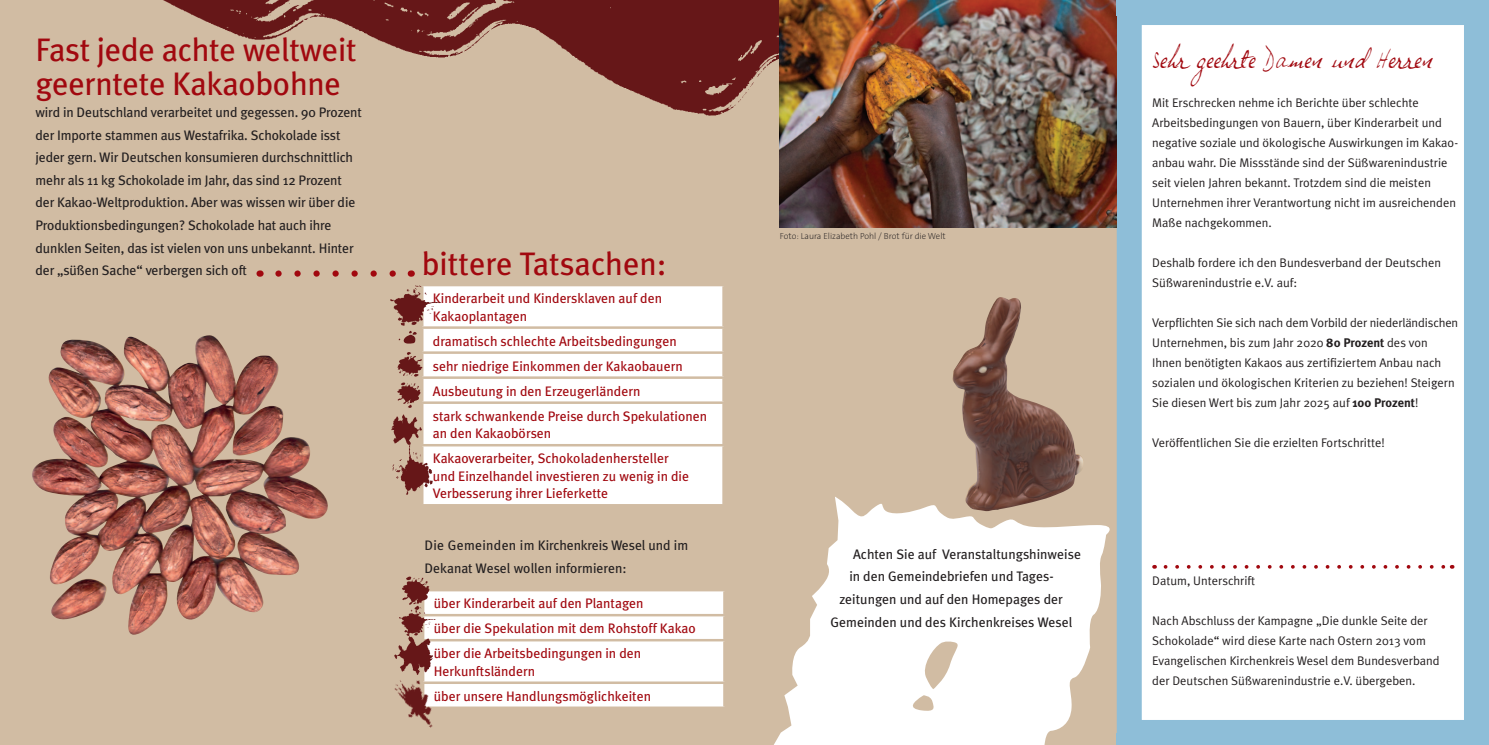
<style>
.page{position:relative;width:1489px;height:745px;background:#fff}
.page>*{position:absolute;margin:0;border:0;box-sizing:border-box;transform-origin:0 0}
.t1{font:italic 37.5px "JP Hand";color:#a1080f}
.t2{font:32.5px/33.8px "Meta Plus";letter-spacing:-.01em;color:#a1080f}
.t3{font:13.75px/22.5px "Meta Plus";letter-spacing:-.01em;color:#231f20}
.t4{font:13.75px/25px "Meta Plus";color:#a1080f}
.t5{font:12.5px/20px "Meta Plus Normal";color:#231f20}
.t6{font:200 8.75px "The Sans B2";color:#231f20}
.s1{font-family:"Meta Plus";font-weight:700}
</style>
<div class="page">
<div style="left:0;top:0;width:1116px;height:744px;background:#d1bca3"></div>
<div style="left:1116px;top:0;width:372px;height:744px;border:25px solid #8ebed8"></div>
<img style="left:163px;top:0;width:617px;height:133px">
<div style="left:1116px;top:733px;width:372px;height:11px;background:#8ebed8"></div>
<svg style="left:774px;top:496px;width:344px;height:248px;fill:#fff"></svg>
<svg style="left:278px;top:270px;width:118px;height:6px"></svg>
<div style="left:423px;top:286px;width:299px;height:217px;background:#fff"></div>
<hr style="left:421px;top:326px;width:303px;height:2px;background:#d1bca3">
<hr style="left:421px;top:351px;width:303px;height:2px;background:#d1bca3">
<hr style="left:421px;top:376px;width:303px;height:2px;background:#d1bca3">
<hr style="left:421px;top:401px;width:303px;height:2px;background:#d1bca3">
<hr style="left:421px;top:443px;width:303px;height:3px;background:#d1bca3">
<div style="left:430px;top:591px;width:293px;height:115px;background:#fff"></div>
<hr style="left:422px;top:613px;width:303px;height:3px;background:#d1bca3">
<hr style="left:422px;top:638px;width:303px;height:3px;background:#d1bca3">
<hr style="left:422px;top:681px;width:303px;height:2px;background:#d1bca3">
<img style="left:32px;top:335px;width:296px;height:299px">
<img style="left:780px;top:0;width:336px;height:227px">
<img style="left:952px;top:297px;width:132px;height:214px">
<svg style="left:1165px;top:565px;width:280px;height:3px"></svg>
<img style="left:394px;top:638px;width:41px;height:28px">
<img style="left:402px;top:576px;width:28px;height:28px">
<img style="left:390px;top:285px;width:52px;height:45px">
<img style="left:391px;top:412px;width:35px;height:31px">
<img style="left:398px;top:353px;width:27px;height:26px">
<img style="left:392px;top:443px;width:45px;height:52px">
<svg style="left:398px;top:330px;width:19px;height:13px"></svg>
<img style="left:397px;top:382px;width:23px;height:25px">
<img style="left:394px;top:666px;width:51px;height:62px">
<img style="left:399px;top:604px;width:38px;height:34px">
<svg style="left:920px;top:640px;width:42px;height:48px"></svg>
<svg style="left:907px;top:694px;width:28px;height:17px"></svg>
<div style="left:1116px;top:0;width:372px;height:16px;background:#8ebed8"></div>
<div style="left:1480px;top:0;width:8px;height:741px;background:#8ebed8"></div>
<h2 class="t2" style="left:35px;top:33px;width:323px">Fast jede achte weltweit geerntete Kakaobohne</h2>
<p class="t3" style="left:35px;top:101px;width:328px">wird in Deutschland verarbeitet und gegessen. 90 Prozent der Importe stammen aus Westafrika. Schokolade isst jeder gern. Wir Deutschen konsumieren durchschnittlich mehr als 11 kg Schokolade im Jahr, das sind 12 Prozent der Kakao-Weltproduktion. Aber was wissen wir über die Produktionsbedingungen? Schokolade hat auch ihre dunklen Seiten, das ist vielen von uns unbekannt. Hinter der „süßen Sache“ verbergen sich oft</p>
<p class="t5" style="left:1152px;top:92px;width:307px">Mit Erschrecken nehme ich Berichte über schlechte Arbeitsbedingungen von Bauern, über Kinderarbeit und negative soziale und ökologische Auswirkungen im Kakao&shy;anbau wahr. Die Missstände sind der Süßwarenindustrie seit vielen Jahren bekannt. Trotzdem sind die meisten Unternehmen ihrer Verantwortung nicht im ausreichenden Maße nachgekommen.</p>
<h1 class="t1" style="left:1152px;top:31px;width:282px">Sehr geehrte Damen und Herren</h1>
<p class="t6" style="left:780px;top:231px;width:167px">Foto: Laura Elizabeth Pohl / Brot für die Welt</p>
<h2 class="t2" style="left:422px;top:246px;width:246px">bittere Tatsachen:</h2>
<p class="t4" style="left:433px;top:289px;width:231px;line-height:17.5px">Kinderarbeit und Kindersklaven auf den<br>Kakaoplantagen</p>
<p class="t4" style="left:433px;top:328px;width:276px">dramatisch schlechte Arbeitsbedingungen<br>sehr niedrige Einkommen der Kakaobauern Ausbeutung in den Erzeugerländern<br>stark schwankende Preise durch Spekulationen</p>
<p class="t4" style="left:433px;top:420px;width:237px">an den Kakaobörsen<br>Kakaoverarbeiter, Schokoladenhersteller</p>
<p class="t4" style="left:433px;top:466px;width:258px;line-height:17.5px">und Einzelhandel investieren zu wenig in die<br>Verbesserung ihrer Lieferkette</p>
<p class="t5" style="left:1152px;top:252px;width:290px">Deshalb fordere ich den Bundesverband der Deutschen<br>Süßwarenindustrie e.V. auf:</p>
<p class="t5" style="left:1152px;top:312px;width:307px">Verpflichten Sie sich nach dem Vorbild der niederländischen Unternehmen, bis zum Jahr 2020 <span class="s1">80 Prozent</span> des von Ihnen benötigten Kakaos aus zertifiziertem Anbau nach sozialen und ökologischen Kriterien zu beziehen! Steigern Sie diesen Wert bis zum Jahr 2025 auf <span class="s1">100 Prozent</span>!</p>
<p class="t5" style="left:1152px;top:432px;width:234px">Veröffentlichen Sie die erzielten Fortschritte!</p>
<p class="t3" style="left:424px;top:533px;width:265px">Die Gemeinden im Kirchenkreis Wesel und im<br>Dekanat Wesel wollen informieren:</p>
<p class="t4" style="left:434px;top:590px;width:263px">über Kinderarbeit auf den Plantagen<br>über die Spekulation mit dem Rohstoff Kakao über die Arbeitsbedingungen in den</p>
<p class="t4" style="left:434px;top:657px;width:219px">Herkunftsländern<br>über unsere Handlungsmöglichkeiten</p>
<p class="t3" style="left:853px;top:542px;width:229px">Achten Sie auf Veranstaltungshinweise</p>
<p class="t3" style="left:849px;top:565px;width:206px">in den Gemeindebriefen und Tages-</p>
<p class="t3" style="left:839px;top:587px;width:225px">zeitungen und auf den Homepages der</p>
<p class="t3" style="left:830px;top:610px;width:243px">Gemeinden und des Kirchenkreises Wesel</p>
<p class="t5" style="left:1152px;top:569px;width:104px">Datum, Unterschrift</p>
<p class="t5" style="left:1152px;top:609px;width:289px">Nach Abschluss der Kampagne „Die dunkle Seite der Schokolade“ wird diese Karte nach Ostern 2013 vom Evangelischen Kirchenkreis Wesel dem Bundesverband der Deutschen Süßwarenindustrie e.V. übergeben.</p>
</div>
